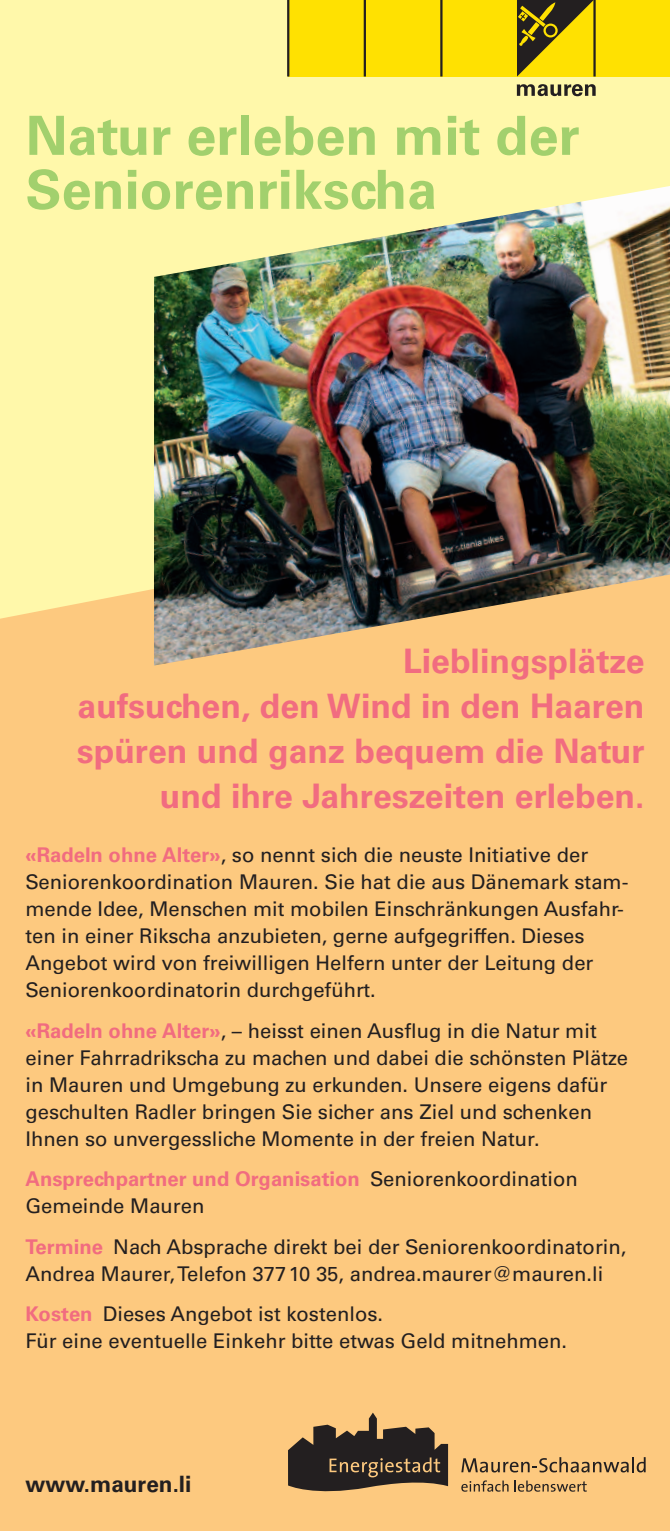
<style>
.page{position:relative;width:670px;height:1531px;background:#fff}
.page>*{position:absolute;margin:0;border:0;box-sizing:border-box;transform-origin:0 0}
.t1{font:700 54px/54px "Univers";color:#a2d06d}
.t2{font:700 33.75px/45px "Univers";color:#f16c80;text-align:right}
.t3{font:700 22.5px "Univers";color:#231f20}
.t4{font:20.25px/27px "Univers";color:#231f20}
.s1{font-weight:700;color:#f16c80}
</style>
<div class="page">
<div style="left:0;top:0;width:670px;height:642px;background:#fff8aa"></div>
<div style="left:0;top:589px;width:670px;height:942px;background:#fdc97f"></div>
<svg style="left:288px;top:1412px;width:160px;height:79px;background:#6f5a41"></svg>
<svg style="left:461px;top:1480px;width:47px;height:11px"></svg>
<svg style="left:514px;top:1480px;width:72px;height:11px"></svg>
<svg style="left:461px;top:1457px;width:184px;height:15px;background:#c09964"></svg>
<div style="left:288px;top:0;width:382px;height:77px;background:#ffe101"></div>
<svg style="left:517px;top:84px;width:78px;height:12px"></svg>
<hr style="left:593px;top:0;width:2px;height:77px;background:#231f20">
<hr style="left:440px;top:0;width:2px;height:77px;background:#231f20">
<hr style="left:287px;top:0;width:2px;height:77px;background:#231f20">
<hr style="left:364px;top:0;width:2px;height:77px;background:#231f20">
<svg style="left:517px;top:0;width:77px;height:77px"></svg>
<img style="left:154px;top:186px;width:516px;height:479px">
<h1 class="t1" style="left:26px;top:114px;width:555px">Natur erleben mit der<br>Seniorenrikscha</h1>
<h2 class="t2" style="left:77px;top:642px;width:569px">Lieblingsplätze<br>aufsuchen, den Wind in den Haaren spüren und ganz bequem die Natur und ihre Jahreszeiten erleben.</h2>
<p class="t4" style="left:26px;top:843px;width:604px"><span class="s1">«Radeln ohne Alter»</span>, so nennt sich die neuste Initiative der Seniorenkoordination Mauren. Sie hat die aus Dänemark stam&shy;mende Idee, Menschen mit mobilen Einschränkungen Ausfahr&shy;ten in einer Rikscha anzubieten, gerne aufgegriffen. Dieses Angebot wird von freiwilligen Helfern unter der Leitung der Seniorenkoordinatorin durchgeführt.</p>
<p class="t4" style="left:26px;top:1019px;width:604px"><span class="s1">«Radeln ohne Alter»</span>, – heisst einen Ausflug in die Natur mit einer Fahrradrikscha zu machen und dabei die schönsten Plätze in Mauren und Umgebung zu erkunden. Unsere eigens dafür geschulten Radler bringen Sie sicher ans Ziel und schenken Ihnen so unvergessliche Momente in der freien Natur.</p>
<p class="t4" style="left:26px;top:1167px;width:554px"><span class="s1">Ansprechpartner und Organisation</span> Seniorenkoordination<br>Gemeinde Mauren</p>
<p class="t4" style="left:26px;top:1235px;width:602px"><span class="s1">Termine</span> Nach Absprache direkt bei der Seniorenkoordinatorin,<br>Andrea Maurer,Telefon 37710 35, andrea.maurer@mauren.li</p>
<p class="t4" style="left:26px;top:1302px;width:543px"><span class="s1">Kosten</span> Dieses Angebot ist kostenlos.<br>Für eine eventuelle Einkehr bitte etwas Geld mitnehmen.</p>
<p class="t3" style="left:26px;top:1476px;width:167px">www.mauren.li</p>
</div>
